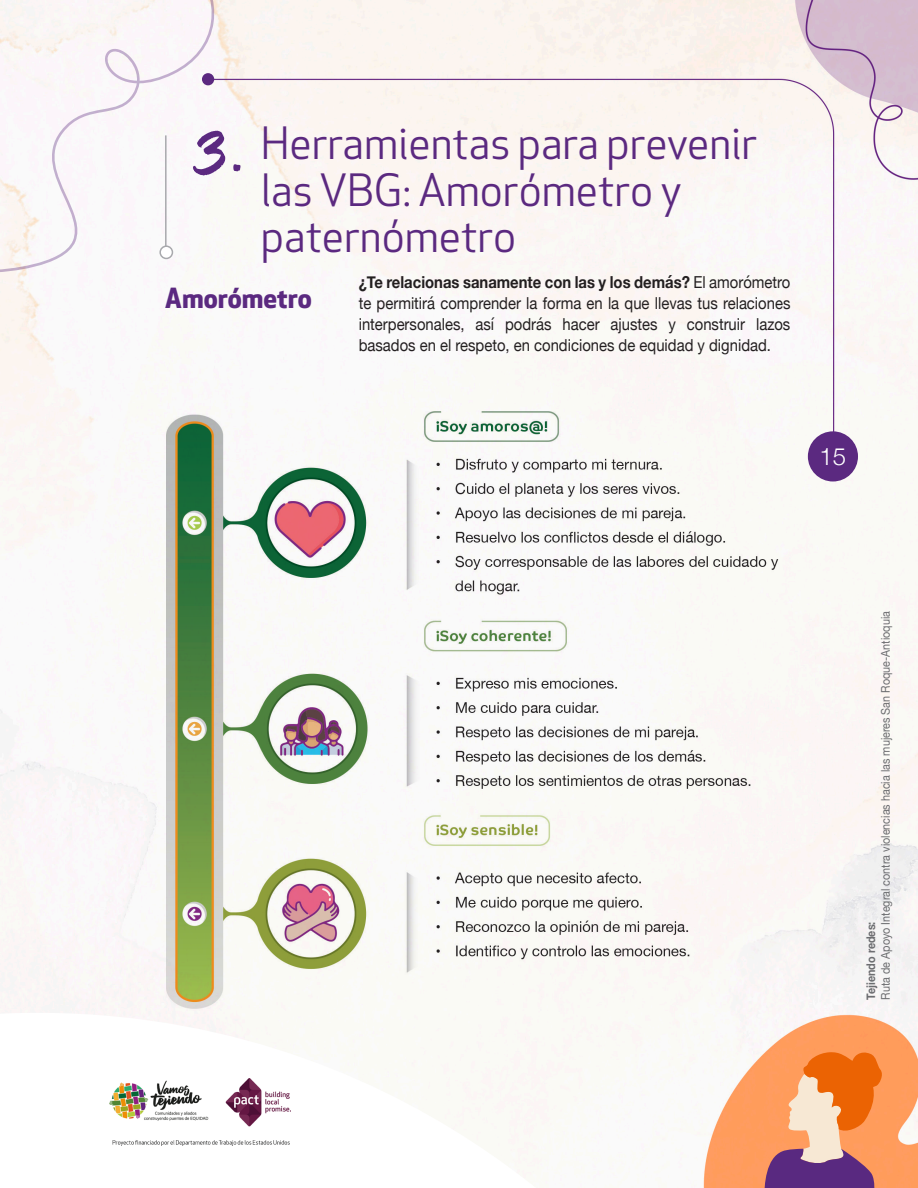
<style>
.page{position:relative;width:918px;height:1188px;background:#fff}
.page>*{position:absolute;margin:0;border:0;box-sizing:border-box;transform-origin:0 0}
.t1{font:78px "Fontgrab";color:#5b2980}
.t2{font:43.5px/46.5px "Apex New";color:#5b2980}
.t3{font:700 27px "Apex New";color:#5b2980}
.t4{font:300 24px "Helvetica Neue";color:#fff}
.t5{font:16.5px/21px "Helvetica Neue";color:#231f20;text-align:justify;scale:.9 1}
.t6{font:12px "Helvetica Neue";color:#6c6d70;scale:.9 1}
.t7{font:700 12px "Helvetica Neue";color:#6c6d70;scale:.9 1}
.s1{font-weight:700}
</style>
<div class="page">
<img style="left:0;top:0;width:918px;height:1188px">
<div style="left:808px;top:431px;width:50px;height:50px;background:#5b2980;border-radius:50%"></div>
<svg style="left:0;top:999px;width:631px;height:189px"></svg>
<img style="left:109px;top:1079px;width:182px;height:66px">
<svg style="left:0;top:0;width:216px;height:272px;fill:#faf6fa"></svg>
<svg style="left:764px;top:1052px;width:121px;height:136px;background:#d98765"></svg>
<hr style="left:165px;top:135px;width:2px;height:119px;background:#a8a9ad">
<div style="left:160px;top:246px;width:12px;height:12px;background:#fff;border-radius:50%"></div>
<div style="left:159px;top:245px;width:14px;height:14px;border:2px solid #a8a9ad;border-radius:50%"></div>
<img style="left:167px;top:394px;width:623px;height:633px">
<h1 class="t1" style="left:193px;top:106px;width:56px">3.</h1>
<h2 class="t2" style="left:261px;top:120px;width:498px">Herramientas para prevenir las VBG: Amorómetro y paternómetro</h2>
<h3 class="t3" style="left:165px;top:279px;width:149px">Amorómetro</h3>
<p class="t5" style="left:359px;top:273px;width:481px"><span class="s1">¿Te relacionas sanamente con las y los demás?</span> El amorómetro te permitirá comprender la forma en la que llevas tus relaciones interpersonales, así podrás hacer ajustes y construir lazos basados en el respeto, en condiciones de equidad y dignidad.</p>
<h3 class="t4" style="left:820px;top:437px;width:28px">15</h3>
<p class="t6" style="left:877px;top:1000px;width:433px;rotate:-90deg">Ruta de Apoyo Integral contra violencias hacia las mujeres San Roque-Antioquia</p>
<p class="t7" style="left:862px;top:1000px;width:88px;rotate:-90deg">Tejiendo redes:</p>
</div>
